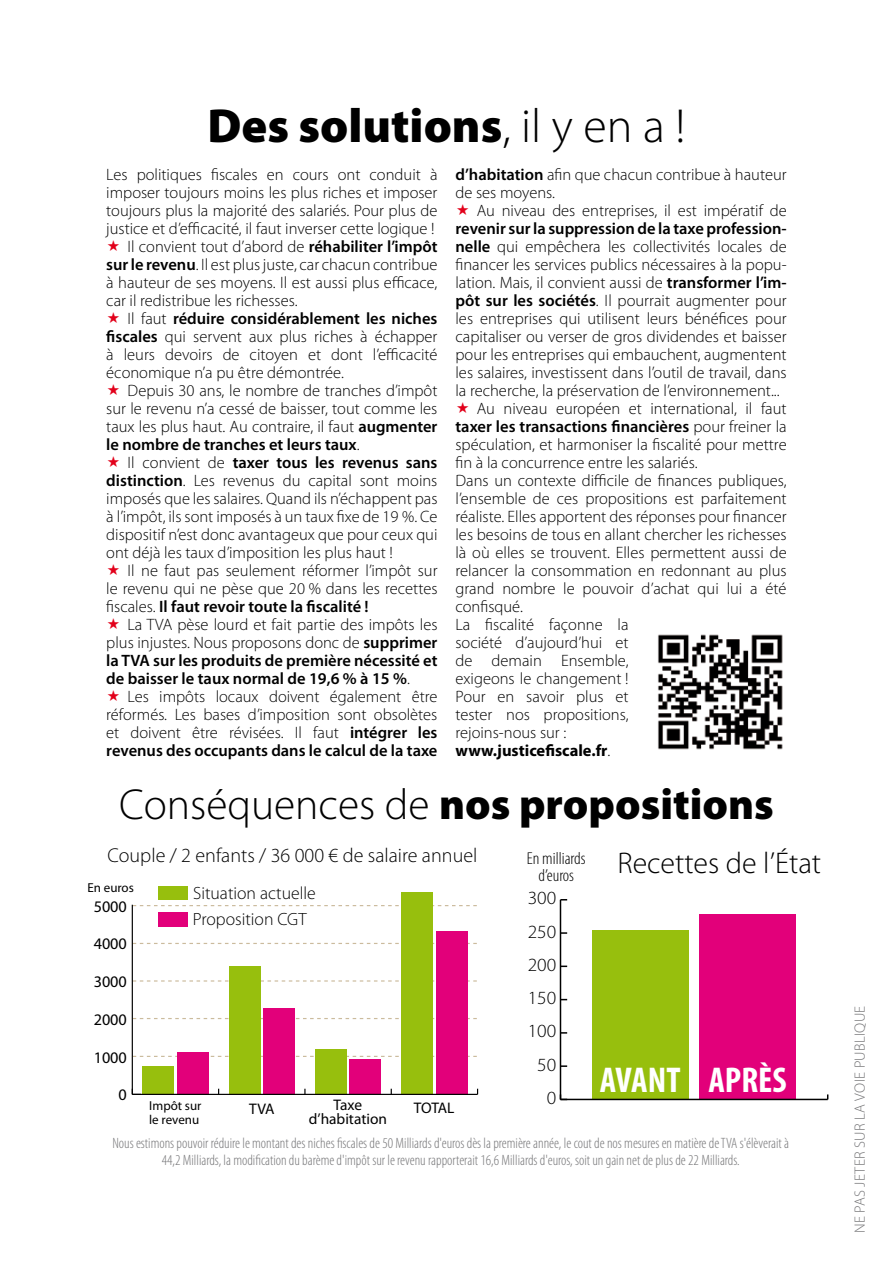
<style>
.page{position:relative;width:893px;height:1263px;background:#fff}
.page>*{position:absolute;margin:0;border:0;box-sizing:border-box;transform-origin:0 0}
.t1{font:900 48px "Myriad Pro";color:#000}
.t2{font:900 43.5px "Myriad Pro";color:#000}
.t3{font:700 condensed 36px "Myriad Pro";color:#fff}
.t4{font:300 30px "Myriad Pro";color:#000}
.t5{font:300 20.1px "Myriad Pro";color:#000}
.t6{font:300 18.6px "Myriad Pro";color:#000;scale:1.05 1}
.t7{font:300 17.7px/25.7px "Myriad Pro";color:#000}
.t8{font:300 condensed 17.25px/17.2px "Myriad Pro";color:#000;text-align:center;scale:1.05 1}
.AVEC_PUCES{font:300 16.5px/18px "Myriad Pro";color:#000;text-align:justify}
.AVEC_PUCES-2{font:600 16.5px/18px "Myriad Pro";color:#000;text-align:justify}
.t9{font:700 16.5px "Myriad Pro";color:#000}
.t10{font:16.2px "Myriad Pro";color:#000}
.t11{font:15.3px/14.2px "Myriad Pro";color:#000;text-align:center}
.t12{font:300 condensed 15px/16.5px "Myriad Pro";color:#757577;text-align:center}
.t13{font:300 15px "Myriad Pro";letter-spacing:.02em;color:#757577}
.t14{font:13.05px/14.2px "Myriad Pro";color:#000}
.s1{font-weight:300}
.s2{font-weight:600}
</style>
<div class="page">
<div style="left:699px;top:914px;width:97px;height:185px;background:#e2007a"></div>
<div style="left:593px;top:930px;width:96px;height:169px;background:#97bf0d"></div>
<hr style="left:560px;top:1099px;width:268px;height:1px;background:#000">
<hr style="left:560px;top:900px;width:1px;height:199px;background:#000">
<svg style="left:561px;top:1065px;width:6px;height:2px"></svg>
<svg style="left:561px;top:1032px;width:6px;height:2px"></svg>
<svg style="left:561px;top:965px;width:6px;height:2px"></svg>
<svg style="left:561px;top:932px;width:6px;height:2px"></svg>
<svg style="left:133px;top:1056px;width:344px;height:1px"></svg>
<svg style="left:133px;top:1018px;width:344px;height:1px"></svg>
<svg style="left:133px;top:980px;width:344px;height:1px"></svg>
<svg style="left:133px;top:943px;width:344px;height:1px"></svg>
<svg style="left:133px;top:905px;width:344px;height:1px"></svg>
<div style="left:177px;top:1052px;width:31px;height:42px;background:#e2007a"></div>
<div style="left:263px;top:1008px;width:32px;height:86px;background:#e2007a"></div>
<div style="left:350px;top:1059px;width:31px;height:35px;background:#e2007a"></div>
<div style="left:436px;top:931px;width:31px;height:163px;background:#e2007a"></div>
<div style="left:143px;top:1066px;width:31px;height:28px;background:#97bf0d"></div>
<div style="left:229px;top:966px;width:31px;height:128px;background:#97bf0d"></div>
<div style="left:315px;top:1049px;width:31px;height:45px;background:#97bf0d"></div>
<div style="left:402px;top:892px;width:31px;height:202px;background:#97bf0d"></div>
<hr style="left:132px;top:1094px;width:346px;height:1px;background:#000">
<hr style="left:132px;top:905px;width:1px;height:189px;background:#000">
<div style="left:159px;top:886px;width:29px;height:14px;background:#97bf0d"></div>
<div style="left:159px;top:912px;width:29px;height:14px;background:#e2007a"></div>
<img style="left:658px;top:634px;width:125px;height:116px">
<p class="t1" style="left:208px;top:94px;width:479px">Des solutions<span class="s1">, il y en a !</span></p>
<p class="AVEC_PUCES" style="left:106px;top:165px;width:333px">Les politiques fiscales en cours ont conduit à imposer toujours moins les plus riches et imposer toujours plus la majorité des salariés. Pour plus de justice et d’efficacité, il faut inverser cette logique !</p>
<p class="AVEC_PUCES" style="left:106px;top:237px;width:333px;text-indent:21px">Il convient tout d’abord de <span class="s2">réhabiliter l’impôt sur le revenu</span>. Il est plus juste, car chacun contribue à hauteur de ses moyens. Il est aussi plus efficace, car il redistribue les richesses.</p>
<p class="AVEC_PUCES" style="left:106px;top:309px;width:333px;text-indent:21px">Il faut <span class="s2">réduire considérablement les niches fiscales</span> qui servent aux plus riches à échapper à leurs devoirs de citoyen et dont l’efficacité économique n’a pu être démontrée.</p>
<p class="AVEC_PUCES" style="left:106px;top:381px;width:333px;text-indent:21px">Depuis 30 ans, le nombre de tranches d’impôt sur le revenu n’a cessé de baisser, tout comme les taux les plus haut. Au contraire, il faut <span class="s2">augmenter le nombre de tranches et leurs taux</span>.</p>
<p class="AVEC_PUCES" style="left:106px;top:453px;width:333px;text-indent:21px">Il convient de <span class="s2">taxer tous les revenus sans distinction</span>. Les revenus du capital sont moins imposés que les salaires. Quand ils n’échappent pas à l’impôt, ils sont imposés à un taux fixe de 19 %. Ce dispositif n’est donc avantageux que pour ceux qui ont déjà les taux d’imposition les plus haut !</p>
<p class="AVEC_PUCES" style="left:106px;top:561px;width:333px;text-indent:21px">Il ne faut pas seulement réformer l’impôt sur le revenu qui ne pèse que 20 % dans les recettes fiscales. <span class="s2">Il faut revoir toute la fiscalité !</span></p>
<p class="AVEC_PUCES-2" style="left:106px;top:615px;width:333px;text-indent:21px"><span class="s1">La TVA pèse lourd et fait partie des impôts les plus injustes. Nous proposons donc de</span> supprimer la TVA sur les produits de première nécessité et de baisser le taux normal de 19,6 % à 15 %<span class="s1">.</span></p>
<p class="AVEC_PUCES" style="left:106px;top:687px;width:333px;text-indent:21px">Les impôts locaux doivent également être réformés. Les bases d’imposition sont obsolètes et doivent être révisées. Il faut <span class="s2">intégrer les revenus des occupants dans le calcul de la taxe</span></p>
<p class="AVEC_PUCES" style="left:455px;top:165px;width:333px"><span class="s2">d’habitation</span> afin que chacun contribue à hauteur de ses moyens.</p>
<p class="AVEC_PUCES" style="left:455px;top:201px;width:333px;text-indent:21px">Au niveau des entreprises, il est impératif de <span class="s2">revenir sur la suppression de la taxe profession&shy;nelle</span> qui empêchera les collectivités locales de financer les services publics nécessaires à la popu&shy;lation. Mais, il convient aussi de <span class="s2">transformer l’im&shy;pôt sur les sociétés</span>. Il pourrait augmenter pour les entreprises qui utilisent leurs bénéfices pour capitaliser ou verser de gros dividendes et baisser pour les entreprises qui embauchent, augmentent les salaires, investissent dans l’outil de travail, dans la recherche, la préservation de l’environnement...</p>
<p class="AVEC_PUCES" style="left:455px;top:399px;width:333px;text-indent:21px">Au niveau européen et international, il faut <span class="s2">taxer les transactions financières</span> pour freiner la spéculation, et harmoniser la fiscalité pour mettre fin à la concurrence entre les salariés.</p>
<p class="AVEC_PUCES" style="left:455px;top:471px;width:333px">Dans un contexte difficile de finances publiques, l’ensemble de ces propositions est parfaitement réaliste. Elles apportent des réponses pour financer les besoins de tous en allant chercher les richesses là où elles se trouvent. Elles permettent aussi de relancer la consommation en redonnant au plus grand nombre le pouvoir d’achat qui lui a été confisqué.</p>
<p class="AVEC_PUCES" style="left:455px;top:615px;width:175px">La fiscalité façonne la société d’aujourd’hui et de demain Ensemble, exigeons le changement !<br>Pour en savoir plus et tester nos propositions, rejoins-nous sur :</p>
<p class="t9" style="left:455px;top:740px;width:156px">www.justicefiscale.fr<span class="s1">.</span></p>
<p class="t2" style="left:119px;top:775px;width:656px"><span class="s1">Conséquences de</span> nos propositions</p>
<p class="t5" style="left:108px;top:843px;width:371px">Couple / 2 enfants / 36 000 € de salaire annuel</p>
<p class="t7" style="left:193px;top:880px;width:124px">Situation actuelle<br>Proposition CGT</p>
<p class="t14" style="left:87px;top:881px;width:48px">En euros</p>
<p class="t10" style="left:94px;top:896px;width:35px">5000</p>
<p class="t10" style="left:94px;top:934px;width:35px">4000</p>
<p class="t10" style="left:94px;top:972px;width:35px">3000</p>
<p class="t10" style="left:94px;top:1009px;width:35px">2000</p>
<p class="t10" style="left:94px;top:1047px;width:35px">1000</p>
<p class="t10" style="left:119px;top:1085px;width:10px">0</p>
<p class="t14" style="left:149px;top:1098px;width:54px">Impôt sur le revenu</p>
<p class="t11" style="left:249px;top:1102px;width:27px">TVA</p>
<p class="t11" style="left:309px;top:1097px;width:80px">Taxe d’habitation</p>
<p class="t11" style="left:414px;top:1101px;width:42px">TOTAL</p>
<p class="t8" style="left:527px;top:850px;width:57px">En milliards d’euros</p>
<p class="t6" style="left:528px;top:887px;width:29px">300</p>
<p class="t6" style="left:528px;top:920px;width:29px">250</p>
<p class="t6" style="left:528px;top:953px;width:29px">200</p>
<p class="t6" style="left:528px;top:987px;width:29px">150</p>
<p class="t6" style="left:528px;top:1020px;width:29px">100</p>
<p class="t6" style="left:537px;top:1053px;width:20px">50</p>
<p class="t6" style="left:547px;top:1086px;width:11px">0</p>
<p class="t4" style="left:617px;top:844px;width:205px">Recettes de l’État</p>
<p class="t3" style="left:600px;top:1057px;width:188px">AVANT APRÈS</p>
<p class="t12" style="left:112px;top:1135px;width:678px">Nous estimons pouvoir réduire le montant des niches fiscales de 50 Milliards d'euros dès la première année, le cout de nos mesures en matière de TVA s'élèverait à<br>44,2 Milliards, la modification du barème d'impôt sur le revenu rapporterait 16,6 Milliards d'euros, soit un gain net de plus de 22 Milliards.</p>
<p class="t13" style="left:851px;top:1233px;width:229px;rotate:-90deg">NE PAS JETER SUR LA VOIE PUBLIQUE</p>
</div>
